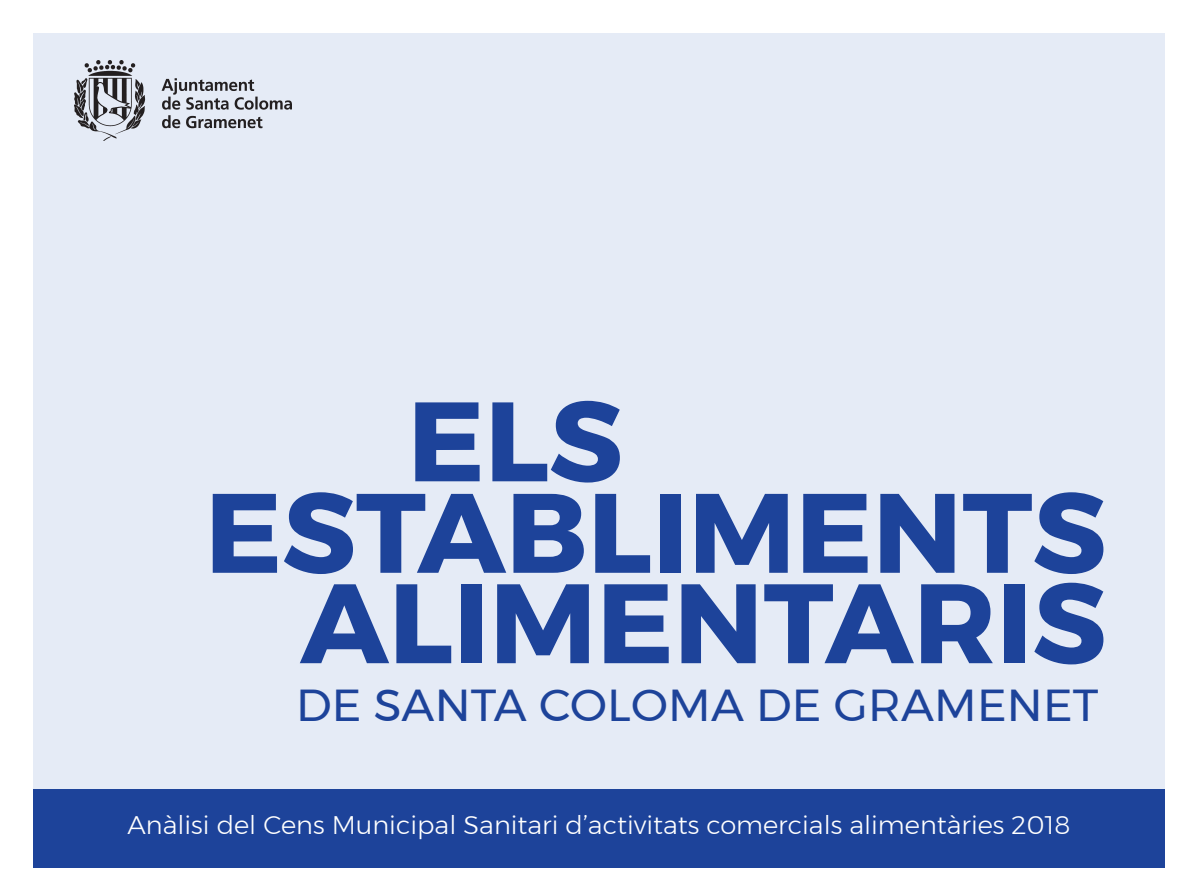
<style>
.page{position:relative;width:1193px;height:894px;background:#fff}
.page>*{position:absolute;margin:0;border:0;box-sizing:border-box;transform-origin:0 0}
.t1{font:700 112.52px "Montserrat";color:#1d439a}
.t2{font:44.62px "Montserrat";letter-spacing:.005em;color:#1d439a}
.t3{font:300 25.38px "Montserrat";color:#fff}
</style>
<div class="page">
<div style="left:34px;top:34px;width:1131px;height:833px;background:#e5ebf6"></div>
<div style="left:34px;top:789px;width:1131px;height:78px;background:#1d439a"></div>
<img style="left:74px;top:61px;width:217px;height:79px">
<p class="t1" style="left:408px;top:351px;width:217px">ELS</p>
<p class="t1" style="left:205px;top:442px;width:903px">ESTABLIMENTS</p>
<p class="t1" style="left:300px;top:533px;width:807px">ALIMENTARIS</p>
<p class="t2" style="left:296px;top:671px;width:804px">DE SANTA COLOMA DE GRAMENET</p>
<p class="t3" style="left:128px;top:805px;width:945px">Anàlisi del Cens Municipal Sanitari d’activitats comercials alimentàries 2018</p>
</div>
